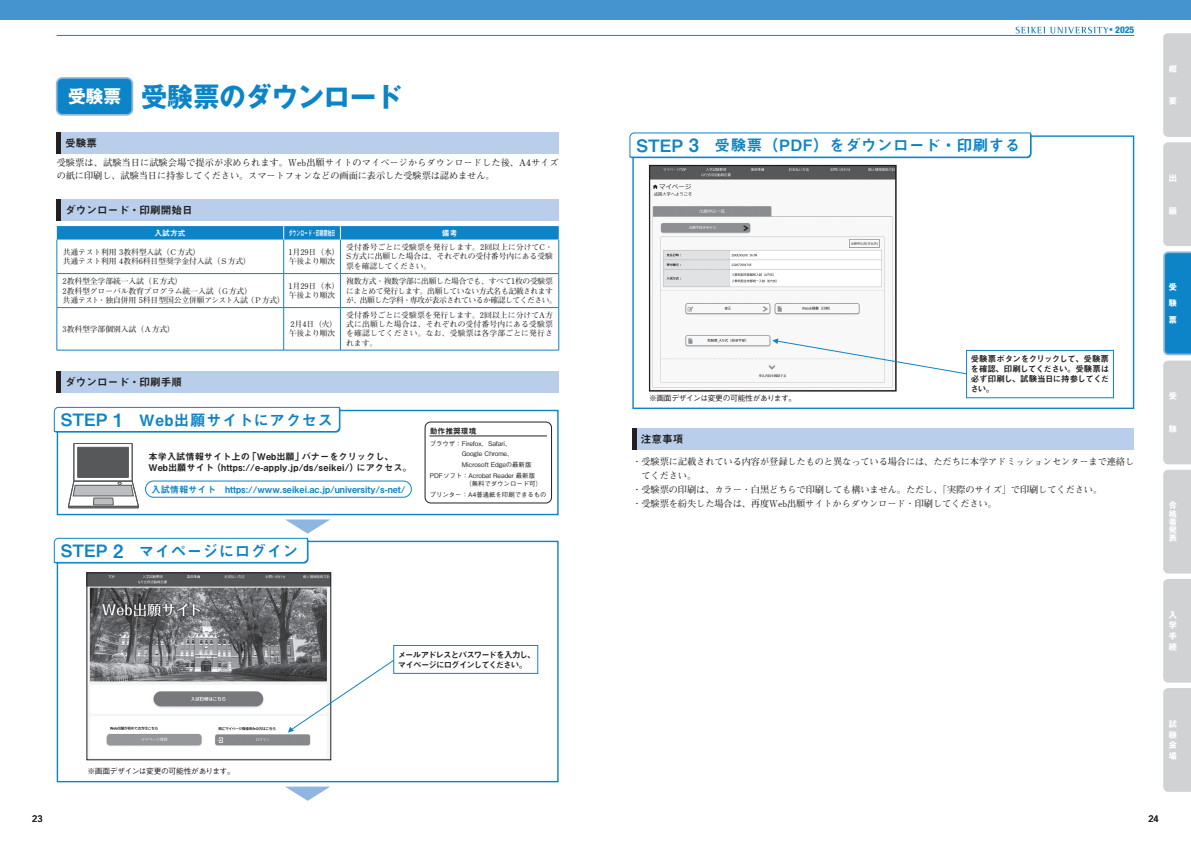
<style>
.page{position:relative;width:1191px;height:842px;background:#fff}
.page>*{position:absolute;margin:0;border:0;box-sizing:border-box;transform-origin:0 0}
.t1{font:700 26.9px "Gothic MB101 Pro";color:#0c84c7}
.t2{font:15.6px "Midashi Go Pro MB31";letter-spacing:.025em;color:#0c84c7}
.t3{font:10.6px "Midashi Go Pro MB31";color:#231f20}
.t4{font:700 9.2px/12.8px "Futo Min A101 Pro";letter-spacing:-.01em;color:#231f20}
.t5{font:9.2px/11.3px "Midashi Go Pro MB31";color:#231f20}
.t6{font:9.2px "Midashi Go Pro MB31";color:#0c84c7}
.t7{font:800 condensed 9.2px "Helvetica Neue";color:#0c84c7}
.t8{font:500 9.2px "Avenir";color:#231f20}
.t9{font:8.5px/9.9px "Midashi Go Pro MB31";letter-spacing:-.08em;color:#231f20;text-align:justify}
.t10{font:8.5px/9.9px "Midashi Go Pro MB31";letter-spacing:-.11em;color:#231f20}
.t11{font:700 8.1px/10.9px "Gothic MB101 Pro";color:#fff;text-align:justify}
.t12{font:700 7.8px/9.2px "Futo Min A101 Pro";letter-spacing:-.01em;color:#231f20}
.t13{font:700 7.8px/9.2px "Futo Min A101 Pro";letter-spacing:-.055em;color:#231f20}
.t14{font:500 7.8px "Gothic BBB Pro";letter-spacing:-.05em;color:#231f20}
.t15{font:7.8px "Midashi Go Pro MB31";color:#fff;scale:.5 1}
.t16{font:7.8px "Midashi Go Pro MB31";color:#fff}
.t17{font:7.8px "Midashi Go Pro MB31";color:#231f20}
.t18{font:500 6.4px/10.6px "Gothic BBB Pro";color:#231f20}
.s1{font-size:17.7px;color:#fff}
.s2{font-size:17px}
.s3{font-size:18.4px}
.s4{font-family:"Gothic BBB Pro";font-weight:500;font-stretch:normal}
</style>
<div class="page">
<div style="left:0;top:0;width:1191px;height:20px;background:#4594d0"></div>
<hr style="left:57px;top:35px;width:1077px;height:1px;background:#0c84c7">
<svg style="left:1015px;top:27px;width:93px;height:6px"></svg>
<div style="left:632px;top:135px;width:502px;height:274px;background:#fff;border:1px solid #0c84c7"></div>
<svg style="left:649px;top:165px;width:247px;height:226px"></svg>
<div style="left:649px;top:166px;width:246px;height:225px;border:1px solid #231f20"></div>
<div style="left:57px;top:78px;width:75px;height:37px;background:#0c84c7;border-radius:6px"></div>
<div style="left:56px;top:77px;width:77px;height:39px;border:2px solid #8fb6e0;border-radius:6px"></div>
<svg style="left:1163px;top:33px;width:28px;height:759px;background:#bacad4"></svg>
<div style="left:632px;top:428px;width:502px;height:21px;background:#b8ceea"></div>
<hr style="left:632px;top:428px;width:4px;height:21px;background:#231f20">
<div style="left:57px;top:133px;width:501px;height:21px;background:#b8ceea"></div>
<hr style="left:57px;top:133px;width:4px;height:21px;background:#231f20">
<div style="left:57px;top:199px;width:501px;height:21px;background:#b8ceea"></div>
<hr style="left:57px;top:199px;width:4px;height:21px;background:#231f20">
<svg style="left:57px;top:226px;width:502px;height:14px;background:#1589c9"></svg>
<hr style="left:57px;top:240px;width:1px;height:33px;background:#0c84c7">
<hr style="left:283px;top:240px;width:1px;height:33px;background:#0c84c7">
<hr style="left:340px;top:240px;width:1px;height:33px;background:#0c84c7">
<hr style="left:558px;top:240px;width:1px;height:33px;background:#0c84c7">
<hr style="left:57px;top:273px;width:227px;height:1px;background:#0c84c7">
<hr style="left:57px;top:274px;width:1px;height:33px;background:#0c84c7">
<hr style="left:284px;top:273px;width:56px;height:1px;background:#0c84c7">
<hr style="left:283px;top:274px;width:1px;height:33px;background:#0c84c7">
<hr style="left:340px;top:273px;width:219px;height:1px;background:#0c84c7">
<hr style="left:340px;top:274px;width:1px;height:33px;background:#0c84c7">
<hr style="left:558px;top:274px;width:1px;height:33px;background:#0c84c7">
<hr style="left:57px;top:307px;width:227px;height:1px;background:#0c84c7">
<hr style="left:57px;top:308px;width:1px;height:42px;background:#0c84c7">
<hr style="left:284px;top:307px;width:56px;height:1px;background:#0c84c7">
<hr style="left:283px;top:308px;width:1px;height:42px;background:#0c84c7">
<hr style="left:340px;top:307px;width:219px;height:1px;background:#0c84c7">
<hr style="left:340px;top:308px;width:1px;height:42px;background:#0c84c7">
<hr style="left:558px;top:308px;width:1px;height:42px;background:#0c84c7">
<hr style="left:57px;top:350px;width:227px;height:1px;background:#0c84c7">
<hr style="left:284px;top:350px;width:56px;height:1px;background:#0c84c7">
<hr style="left:340px;top:350px;width:219px;height:1px;background:#0c84c7">
<div style="left:57px;top:371px;width:501px;height:22px;background:#b8ceea"></div>
<hr style="left:57px;top:371px;width:4px;height:22px;background:#231f20">
<div style="left:57px;top:410px;width:501px;height:105px;background:#fff;border:1px solid #0c84c7"></div>
<div style="left:74px;top:443px;width:58px;height:38px;background:linear-gradient(to right,#fff,#fff)"></div>
<div style="left:73px;top:443px;width:60px;height:39px;border:1px solid #57585a"></div>
<div style="left:78px;top:447px;width:50px;height:30px;background:#57585a"></div>
<div style="left:77px;top:447px;width:52px;height:31px;border:1px solid #57585a"></div>
<svg style="left:53px;top:406px;width:287px;height:27px"></svg>
<div style="left:425px;top:422px;width:127px;height:81px;border:1px solid #231f20;border-radius:6px"></div>
<hr style="left:429px;top:436px;width:118px;height:1px;background:#231f20">
<div style="left:57px;top:541px;width:501px;height:241px;background:#fff;border:1px solid #0c84c7"></div>
<img style="left:89px;top:575px;width:240px;height:183px">
<div style="left:87px;top:573px;width:244px;height:187px;border:1px solid #231f20"></div>
<svg style="left:286px;top:787px;width:44px;height:14px"></svg>
<svg style="left:53px;top:466px;width:277px;height:97px"></svg>
<div style="left:393px;top:645px;width:145px;height:29px;border:1px solid #0c84c7"></div>
<svg style="left:288px;top:659px;width:106px;height:74px"></svg>
<svg style="left:629px;top:132px;width:402px;height:26px"></svg>
<div style="left:966px;top:350px;width:147px;height:48px;border:1px solid #0c84c7"></div>
<svg style="left:772px;top:338px;width:195px;height:36px"></svg>
<div style="left:145px;top:481px;width:267px;height:17px;border:1px solid #0c84c7;border-radius:8px"></div>
<h1 class="t1" style="left:68px;top:74px;width:336px"><span class="s1">受験票</span> 受験票のダウンロード</h1>
<h3 class="t3" style="left:65px;top:135px;width:33px">受験票</h3>
<p class="t4" style="left:57px;top:155px;width:503px">受験票は、試験当日に試験会場で提示が求められます。Web出願サイトのマイページからダウンロードした後、A4サイズの紙に印刷し、試験当日に持参してください。スマートフォンなどの画面に表示した受験票は認めません。</p>
<h3 class="t3" style="left:65px;top:201px;width:129px">ダウンロード・印刷開始日</h3>
<p class="t16" style="left:154px;top:227px;width:33px">入試方式</p>
<p class="t15" style="left:289px;top:227px;width:95px">ダウンロード・印刷開始日</p>
<p class="t16" style="left:442px;top:227px;width:17px">備考</p>
<p class="t12" style="left:63px;top:246px;width:190px">共通テスト利用 3教科型入試（Ｃ方式）<br>共通テスト利用 4教科6科目型奨学金付入試（Ｓ方式）</p>
<p class="t12" style="left:288px;top:246px;width:52px">1月29日（水）午後より順次</p>
<p class="t12" style="left:346px;top:242px;width:208px;text-align:justify">受付番号ごとに受験票を発行します。2回以上に分けてC・S方式に出願した場合は、それぞれの受付番号内にある受験票を確認してください。</p>
<p class="t12" style="left:63px;top:276px;width:224px">2教科型全学部統一入試（Ｅ方式）<br>2教科型グローバル教育プログラム統一入試（Ｇ方式）<br>共通テスト・独自併用 5科目型国公立併願アシスト入試（Ｐ方式）</p>
<p class="t12" style="left:288px;top:280px;width:52px">1月29日（水）午後より順次</p>
<p class="t13" style="left:346px;top:276px;width:212px">複数方式・複数学部に出願した場合でも、すべて1枚の受験票にまとめて発行します。出願していない方式名も記載されますが、出願した学科・専攻が表示されているか確認してください。</p>
<p class="t12" style="left:63px;top:323px;width:114px">3教科型学部個別入試（Ａ方式）</p>
<p class="t12" style="left:289px;top:319px;width:50px">2月4日（火）午後より順次</p>
<p class="t12" style="left:346px;top:309px;width:208px;text-align:justify">受付番号ごとに受験票を発行します。2回以上に分けてA方式に出願した場合は、それぞれの受付番号内にある受験票を確認してください。なお、受験票は各学部ごとに発行されます。</p>
<h3 class="t3" style="left:65px;top:374px;width:118px">ダウンロード・印刷手順</h3>
<h2 class="t2" style="left:61px;top:407px;width:274px"><span class="s2">STEP</span> <span class="s3">1</span> Web出願サイトにアクセス</h2>
<p class="t17" style="left:430px;top:425px;width:48px">動作推奨環境</p>
<p class="t18" style="left:430px;top:437px;width:83px">ブラウザ：Firefox、Safari、</p>
<p class="t18" style="left:462px;top:448px;width:53px">Google Chrome、</p>
<p class="t18" style="left:462px;top:459px;width:71px">Microsoft Edgeの最新版</p>
<p class="t18" style="left:430px;top:469px;width:107px">PDFソフト：Acrobat Reader 最新版</p>
<p class="t18" style="left:430px;top:478px;width:118px;text-indent:36px">（無料でダウンロード可）プリンター：A4普通紙を印刷できるもの</p>
<p class="t5" style="left:149px;top:450px;width:265px">本学入試情報サイト上の「Web出願」バナーをクリックし、<br>Web出願サイト（https://e-apply.jp/ds/seikei/）にアクセス。</p>
<p class="t6" style="left:151px;top:482px;width:255px">入試情報サイト　https://www.seikei.ac.jp/university/s-net/</p>
<h2 class="t2" style="left:61px;top:538px;width:239px"><span class="s2">STEP</span> <span class="s3">2</span> マイページにログイン</h2>
<h2 class="t2" style="left:636px;top:133px;width:385px"><span class="s2">STEP</span> <span class="s3">3</span> 受験票（PDF）をダウンロード・印刷する</h2>
<p class="t7" style="left:1106px;top:24px;width:29px"><span class="s4">▪</span>2025</p>
<p class="t14" style="left:649px;top:392px;width:149px">※画面デザインは変更の可能性があります。</p>
<p class="t9" style="left:970px;top:353px;width:140px">受験票ボタンをクリックして、受験票を確認、印刷してください。受験票は必ず印刷し、試験当日に持参してください。</p>
<h3 class="t3" style="left:641px;top:430px;width:44px">注意事項</h3>
<p class="t4" style="left:632px;top:454px;width:503px">・受験票に記載されている内容が登録したものと異なっている場合には、ただちに本学アドミッションセンターまで連絡し</p>
<p class="t4" style="left:641px;top:468px;width:56px">てください。</p>
<p class="t4" style="left:632px;top:482px;width:471px">・受験票の印刷は、カラー・白黒どちらで印刷しても構いません。ただし、「実際のサイズ」で印刷してください。</p>
<p class="t4" style="left:632px;top:496px;width:366px">・受験票を紛失した場合は、再度Web出願サイトからダウンロード・印刷してください。</p>
<p class="t11" style="left:1168px;top:62px;width:10px">概</p>
<p class="t11" style="left:1168px;top:95px;width:9px">要</p>
<p class="t11" style="left:1168px;top:171px;width:9px">出</p>
<p class="t11" style="left:1168px;top:204px;width:9px">願</p>
<p class="t11" style="left:1168px;top:278px;width:9px;line-height:16.3px">受験票</p>
<p class="t11" style="left:1168px;top:390px;width:9px">受</p>
<p class="t11" style="left:1168px;top:422px;width:9px">験</p>
<p class="t11" style="left:1168px;top:500px;width:10px;line-height:8.1px">合格者発表</p>
<p class="t10" style="left:398px;top:648px;width:139px">メールアドレスとパスワードを入力し、マイページにログインしてください。</p>
<p class="t11" style="left:1168px;top:608px;width:10px">入学手続</p>
<p class="t14" style="left:88px;top:764px;width:149px">※画面デザインは変更の可能性があります。</p>
<p class="t11" style="left:1168px;top:717px;width:10px">試験会場</p>
<p class="t8" style="left:32px;top:813px;width:12px">23</p>
<p class="t8" style="left:1148px;top:813px;width:12px">24</p>
</div>
